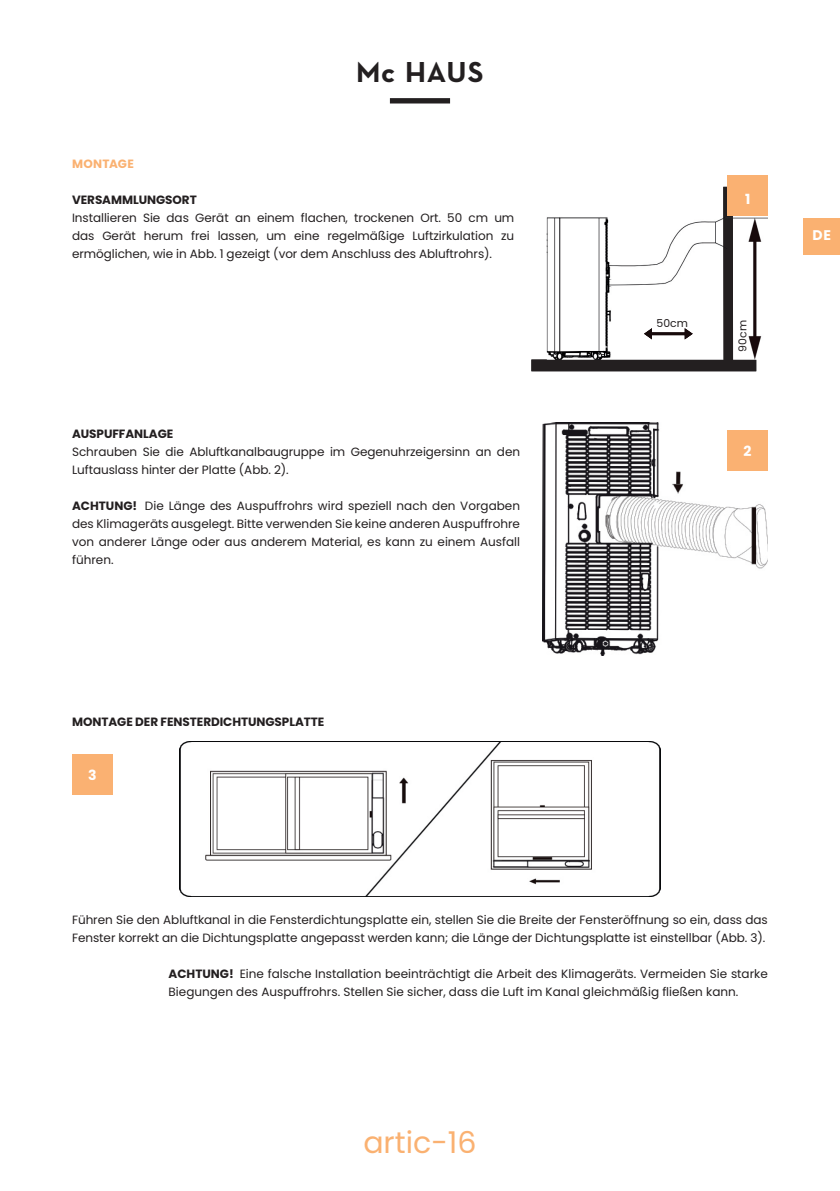
<style>
.page{position:relative;width:840px;height:1191px;background:#fff}
.page>*{position:absolute;margin:0;border:0;box-sizing:border-box;transform-origin:0 0}
.t1{font:30px "Poppins";color:#fab171}
.t2{font:700 29.4px "Neutra Text";letter-spacing:.02em;color:#231f20}
.CAIXETA_IDIOMA{font:700 14px "Poppins";color:#fff}
.interior_fora{font:12px/18px "Poppins";letter-spacing:-.005em;color:#231f20}
.interior_dins_títol{font:12px/18px "Poppins";color:#231f20;text-align:justify}
.interior_fora-2{font:700 12px "Poppins";letter-spacing:-.005em;color:#231f20}
.TÍTOL_INTERIOR{font:700 12px "Poppins";letter-spacing:.02em;color:#fab171}
.t3{font:10.8px "Poppins";color:#231f20}
.s1{font-weight:700}
</style>
<div class="page">
<div style="left:389px;top:98px;width:61px;height:5px;background:#231f20"></div>
<img style="left:755px;top:217px;width:12px;height:142px">
<img style="left:180px;top:741px;width:479px;height:156px">
<img style="left:542px;top:423px;width:225px;height:232px">
<div style="left:726px;top:430px;width:41px;height:41px;background:#fab172"></div>
<div style="left:72px;top:754px;width:41px;height:41px;background:#fab172"></div>
<svg style="left:531px;top:187px;width:224px;height:184px"></svg>
<svg style="left:643px;top:328px;width:49px;height:11px"></svg>
<div style="left:727px;top:175px;width:40px;height:41px;background:#fab172"></div>
<div style="left:803px;top:218px;width:36px;height:37px;background:#fab171"></div>
<h2 class="t2" style="left:356px;top:54px;width:129px">Mc HAUS</h2>
<p class="TÍTOL_INTERIOR" style="left:72px;top:156px;width:63px">MONTAGE</p>
<p class="interior_fora-2" style="left:72px;top:192px;width:126px">VERSAMMLUNGSORT</p>
<p class="interior_fora" style="left:72px;top:208px;width:443px;text-align:justify">Installieren Sie das Gerät an einem flachen, trockenen Ort. 50 cm um das Gerät herum frei lassen, um eine regelmäßige Luftzirkulation zu ermöglichen, wie in Abb. 1 gezeigt (vor dem Anschluss des Abluftrohrs).</p>
<p class="interior_fora-2" style="left:72px;top:426px;width:103px">AUSPUFFANLAGE</p>
<p class="interior_fora" style="left:72px;top:442px;width:449px">Schrauben Sie die Abluftkanalbaugruppe im Gegenuhrzeigersinn an den<br>Luftauslass hinter der Platte (Abb. 2).</p>
<p class="interior_dins_títol" style="left:72px;top:496px;width:449px"><span class="s1">ACHTUNG!</span> Die Länge des Auspuffrohrs wird speziell nach den Vorgaben des Klimageräts ausgelegt. Bitte verwenden Sie keine anderen Auspuffrohre von anderer Länge oder aus anderem Material, es kann zu einem Ausfall führen.</p>
<p class="CAIXETA_IDIOMA" style="left:744px;top:191px;width:7px">1</p>
<p class="t3" style="left:656px;top:317px;width:33px">50cm</p>
<p class="t3" style="left:736px;top:351px;width:33px;rotate:-90deg">90cm</p>
<p class="CAIXETA_IDIOMA" style="left:743px;top:443px;width:9px">2</p>
<p class="CAIXETA_IDIOMA" style="left:812px;top:227px;width:20px">DE</p>
<p class="interior_fora-2" style="left:72px;top:714px;width:254px">MONTAGE DER FENSTERDICHTUNGSPLATTE</p>
<p class="CAIXETA_IDIOMA" style="left:88px;top:767px;width:10px">3</p>
<p class="interior_fora" style="left:72px;top:910px;width:697px">Führen Sie den Abluftkanal in die Fensterdichtungsplatte ein, stellen Sie die Breite der Fensteröffnung so ein, dass das<br>Fenster korrekt an die Dichtungsplatte angepasst werden kann; die Länge der Dichtungsplatte ist einstellbar (Abb. 3).</p>
<p class="interior_dins_títol" style="left:168px;top:964px;width:600px"><span class="s1">ACHTUNG!</span> Eine falsche Installation beeinträchtigt die Arbeit des Klimageräts. Vermeiden Sie starke<br>Biegungen des Auspuffrohrs. Stellen Sie sicher, dass die Luft im Kanal gleichmäßig fließen kann.</p>
<h1 class="t1" style="left:363px;top:1125px;width:115px">artic-16</h1>
</div>
